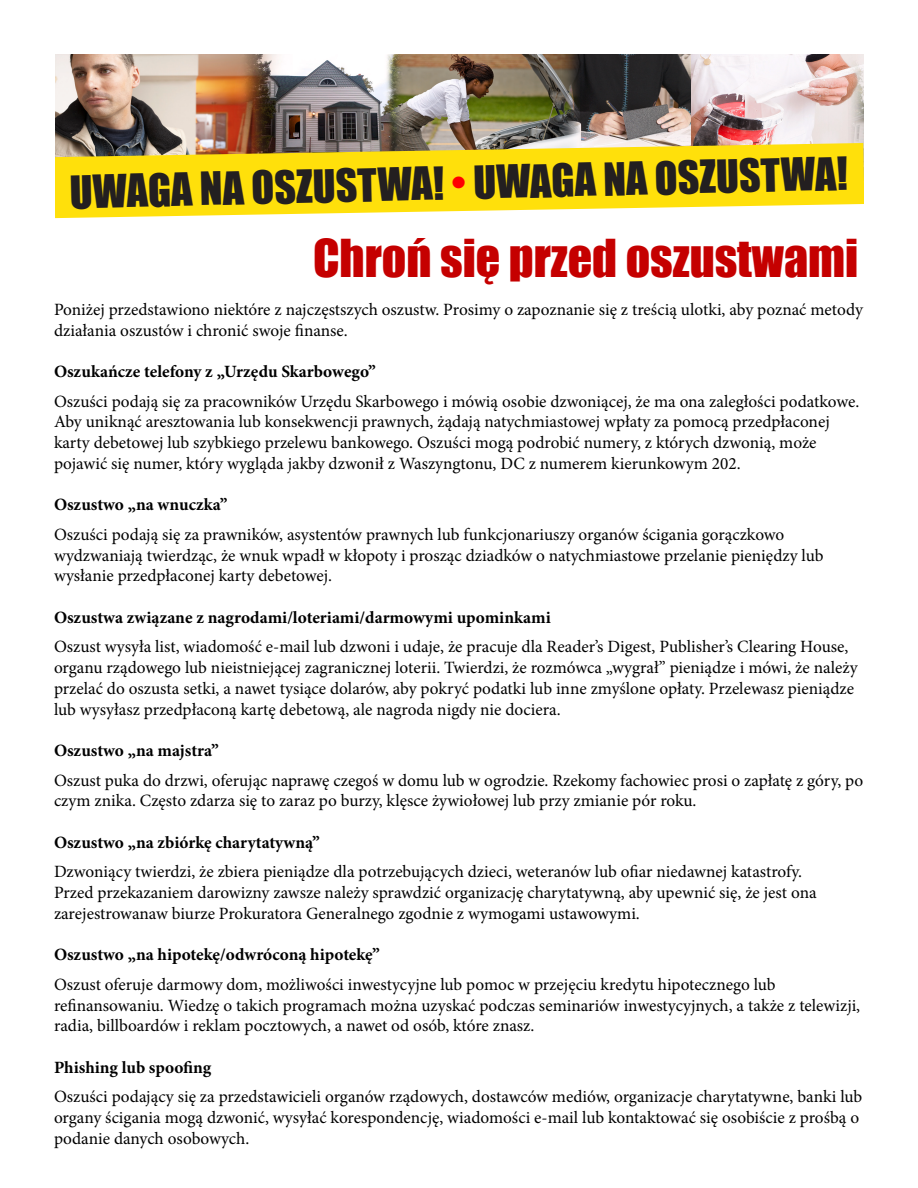
<style>
.page{position:relative;width:918px;height:1188px;background:#fff}
.page>*{position:absolute;margin:0;border:0;box-sizing:border-box;transform-origin:0 0}
.t1{font:48px "Impact";color:#c50000}
.t2{font:42px "Impact";color:#231f20}
.t3{font:17.25px/20.7px "Minion Pro";color:#000}
.t4{font:700 17.25px "Minion Pro";color:#000}
.s1{color:#f00}
</style>
<div class="page">
<img style="left:55px;top:54px;width:668px;height:89px">
<img style="left:691px;top:55px;width:173px;height:88px">
<svg style="left:55px;top:143px;width:809px;height:75px;background:#f5da2c"></svg>
<h2 class="t2" style="left:69px;top:157px;width:779px;rotate:-1deg">UWAGA NA OSZUSTWA! <span class="s1">•</span> UWAGA NA OSZUSTWA!</h2>
<p class="t1" style="left:313px;top:221px;width:547px">Chroń się przed oszustwami</p>
<p class="t3" style="left:54px;top:299px;width:810px">Poniżej przedstawiono niektóre z najczęstszych oszustw. Prosimy o zapoznanie się z treścią ulotki, aby poznać metody działania oszustów i chronić swoje finanse.</p>
<p class="t4" style="left:54px;top:359px;width:323px">Oszukańcze telefony z „Urzędu Skarbowego”</p>
<p class="t3" style="left:54px;top:391px;width:807px">Oszuści podają się za pracowników Urzędu Skarbowego i mówią osobie dzwoniącej, że ma ona zaległości podatkowe.<br>Aby uniknąć aresztowania lub konsekwencji prawnych, żądają natychmiastowej wpłaty za pomocą przedpłaconej karty debetowej lub szybkiego przelewu bankowego. Oszuści mogą podrobić numery, z których dzwonią, może pojawić się numer, który wygląda jakby dzwonił z Waszyngtonu, DC z numerem kierunkowym 202.</p>
<p class="t4" style="left:54px;top:493px;width:175px">Oszustwo „na wnuczka”</p>
<p class="t3" style="left:54px;top:524px;width:771px">Oszuści podają się za prawników, asystentów prawnych lub funkcjonariuszy organów ścigania gorączkowo wydzwaniają twierdząc, że wnuk wpadł w kłopoty i prosząc dziadków o natychmiastowe przelanie pieniędzy lub wysłanie przedpłaconej karty debetowej.</p>
<p class="t4" style="left:54px;top:605px;width:498px">Oszustwa związane z nagrodami/loteriami/darmowymi upominkami</p>
<p class="t3" style="left:54px;top:637px;width:805px">Oszust wysyła list, wiadomość e-mail lub dzwoni i udaje, że pracuje dla Reader’s Digest, Publisher’s Clearing House, organu rządowego lub nieistniejącej zagranicznej loterii. Twierdzi, że rozmówca „wygrał” pieniądze i mówi, że należy przelać do oszusta setki, a nawet tysiące dolarów, aby pokryć podatki lub inne zmyślone opłaty. Przelewasz pieniądze lub wysyłasz przedpłaconą kartę debetową, ale nagroda nigdy nie dociera.</p>
<p class="t4" style="left:54px;top:738px;width:166px">Oszustwo „na majstra”</p>
<p class="t3" style="left:54px;top:770px;width:811px">Oszust puka do drzwi, oferując naprawę czegoś w domu lub w ogrodzie. Rzekomy fachowiec prosi o zapłatę z góry, po czym znika. Często zdarza się to zaraz po burzy, klęsce żywiołowej lub przy zmianie pór roku.</p>
<p class="t4" style="left:54px;top:830px;width:267px">Oszustwo „na zbiórkę charytatywną”</p>
<p class="t3" style="left:54px;top:862px;width:764px">Dzwoniący twierdzi, że zbiera pieniądze dla potrzebujących dzieci, weteranów lub ofiar niedawnej katastrofy.<br>Przed przekazaniem darowizny zawsze należy sprawdzić organizację charytatywną, aby upewnić się, że jest ona zarejestrowanaw biurze Prokuratora Generalnego zgodnie z wymogami ustawowymi.</p>
<p class="t4" style="left:54px;top:943px;width:327px">Oszustwo „na hipotekę/odwróconą hipotekę”</p>
<p class="t3" style="left:54px;top:974px;width:808px">Oszust oferuje darmowy dom, możliwości inwestycyjne lub pomoc w przejęciu kredytu hipotecznego lub refinansowaniu. Wiedzę o takich programach można uzyskać podczas seminariów inwestycyjnych, a także z telewizji, radia, billboardów i reklam pocztowych, a nawet od osób, które znasz.</p>
<p class="t4" style="left:54px;top:1055px;width:159px">Phishing lub spoofing</p>
<p class="t3" style="left:54px;top:1087px;width:810px">Oszuści podający się za przedstawicieli organów rządowych, dostawców mediów, organizacje charytatywne, banki lub organy ścigania mogą dzwonić, wysyłać korespondencję, wiadomości e-mail lub kontaktować się osobiście z prośbą o podanie danych osobowych.</p>
</div>
